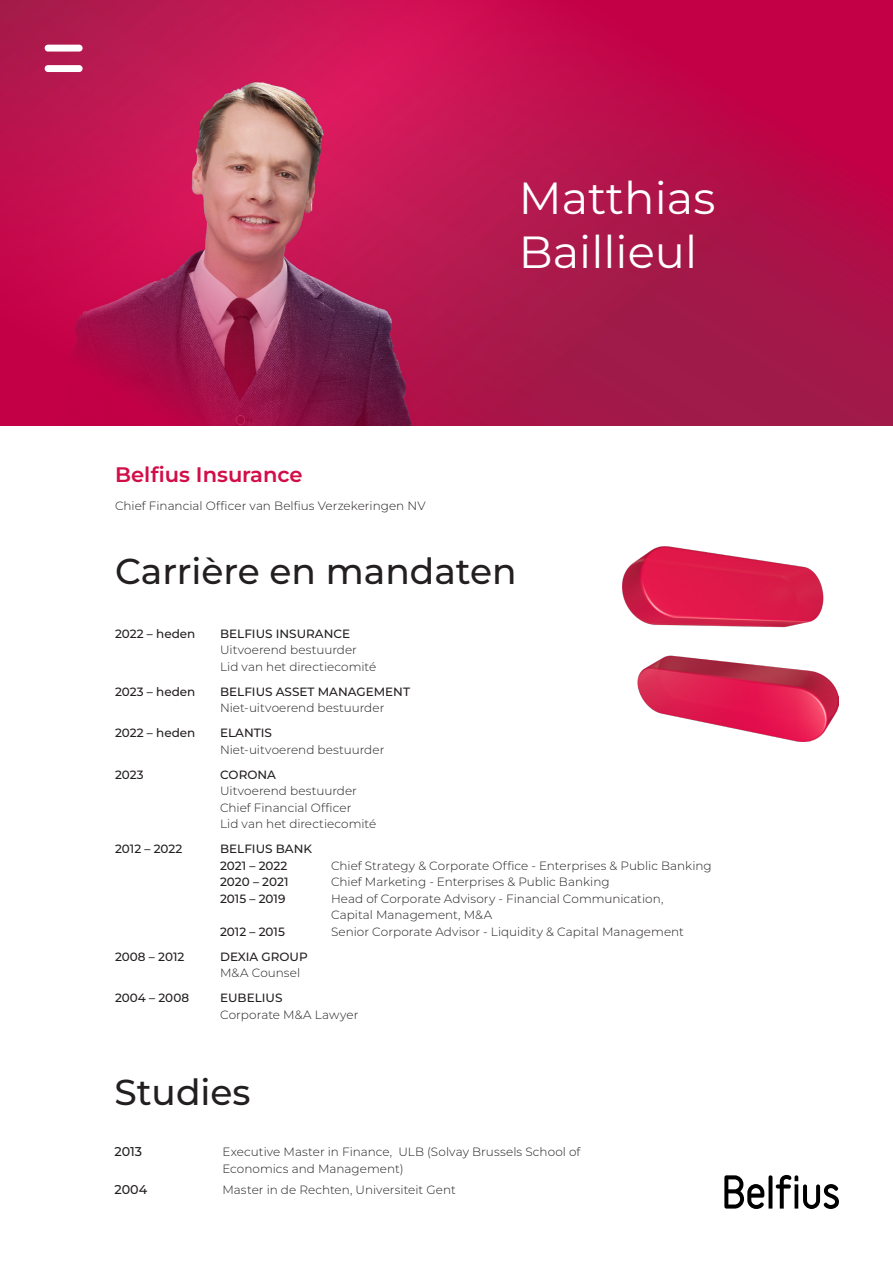
<style>
.page{position:relative;width:893px;height:1263px;background:#fff}
.page>*{position:absolute;margin:0;border:0;box-sizing:border-box;transform-origin:0 0}
.t1{font:45px "Belfius 21";color:#fff}
.Title2{font:500 36px "Belfius 21";color:#231f20}
.Titles{font:700 21px "Belfius 21";color:#d20e48}
.Body{font:500 12.75px "Belfius 21";color:#231f20}
.Body-2{font:300 12px/16.5px "Belfius 21";letter-spacing:.005em;color:#231f20}
.Body-3{font:500 12px/16.5px "Belfius 21";color:#231f20}
.s1{font-weight:500}
.s2{font-weight:300}
</style>
<div class="page">
<svg style="left:0;top:0;width:893px;height:425px;background:#b5194f"></svg>
<div style="left:45px;top:65px;width:38px;height:7px;background:#fff;border-radius:3px"></div>
<div style="left:45px;top:45px;width:38px;height:7px;background:#fff;border-radius:3px"></div>
<svg style="left:724px;top:1175px;width:115px;height:34px"></svg>
<img style="left:622px;top:547px;width:217px;height:195px">
<p class="t1" style="left:519px;top:170px;width:198px">Matthias</p>
<p class="t1" style="left:519px;top:224px;width:180px">Baillieul</p>
<p class="Titles" style="left:115px;top:461px;width:189px">Belfius Insurance</p>
<p class="Body-2" style="left:115px;top:498px;width:312px">Chief Financial Officer van Belfius Verzekeringen NV</p>
<p class="Title2" style="left:115px;top:549px;width:403px">Carrière en mandaten</p>
<p class="Body-3" style="left:115px;top:625px;width:82px">2022 – heden</p>
<p class="Body-2" style="left:220px;top:625px;width:158px"><span class="s1">BELFIUS INSURANCE<br></span>Uitvoerend bestuurder<br>Lid van het directiecomité</p>
<p class="Body-3" style="left:115px;top:683px;width:82px">2023 – heden</p>
<p class="Body-2" style="left:220px;top:683px;width:192px"><span class="s1">BELFIUS ASSET MANAGEMENT<br></span>Niet-uitvoerend bestuurder</p>
<p class="Body-3" style="left:115px;top:725px;width:82px">2022 – heden</p>
<p class="Body-2" style="left:220px;top:725px;width:166px"><span class="s1">ELANTIS<br></span>Niet-uitvoerend bestuurder</p>
<p class="Body-3" style="left:115px;top:766px;width:30px">2023</p>
<p class="Body-2" style="left:220px;top:766px;width:158px"><span class="s1">CORONA<br></span>Uitvoerend bestuurder<br>Chief Financial Officer<br>Lid van het directiecomité</p>
<p class="Body-3" style="left:115px;top:841px;width:69px">2012 – 2022</p>
<p class="Body-3" style="left:220px;top:841px;width:94px">BELFIUS BANK<br>2021 – 2022</p>
<p class="Body-2" style="left:331px;top:857px;width:382px">Chief Strategy &amp; Corporate Office - Enterprises &amp; Public Banking</p>
<p class="Body-3" style="left:220px;top:874px;width:70px">2020 – 2021</p>
<p class="Body-2" style="left:331px;top:874px;width:280px">Chief Marketing - Enterprises &amp; Public Banking</p>
<p class="Body-3" style="left:220px;top:890px;width:67px">2015 – 2019</p>
<p class="Body-2" style="left:331px;top:890px;width:334px">Head of Corporate Advisory - Financial Communication,<br>Capital Management, M&amp;A</p>
<p class="Body-3" style="left:220px;top:923px;width:66px">2012 – 2015</p>
<p class="Body-2" style="left:331px;top:923px;width:354px">Senior Corporate Advisor - Liquidity &amp; Capital Management</p>
<p class="Body-3" style="left:115px;top:948px;width:71px">2008 – 2012</p>
<p class="Body-3" style="left:220px;top:948px;width:89px">DEXIA GROUP<br><span class="s2">M&amp;A Counsel</span></p>
<p class="Body-3" style="left:115px;top:990px;width:75px">2004 – 2008</p>
<p class="Body-2" style="left:220px;top:990px;width:140px"><span class="s1">EUBELIUS<br></span>Corporate M&amp;A Lawyer</p>
<p class="Title2" style="left:114px;top:1070px;width:138px">Studies</p>
<p class="Body" style="left:114px;top:1144px;width:29px">2013</p>
<p class="Body-2" style="left:222px;top:1144px;width:360px">Executive Master in Finance, ULB (Solvay Brussels School of<br>Economics and Management)</p>
<p class="Body" style="left:114px;top:1181px;width:34px">2004</p>
<p class="Body-2" style="left:222px;top:1181px;width:235px">Master in de Rechten, Universiteit Gent</p>
</div>
